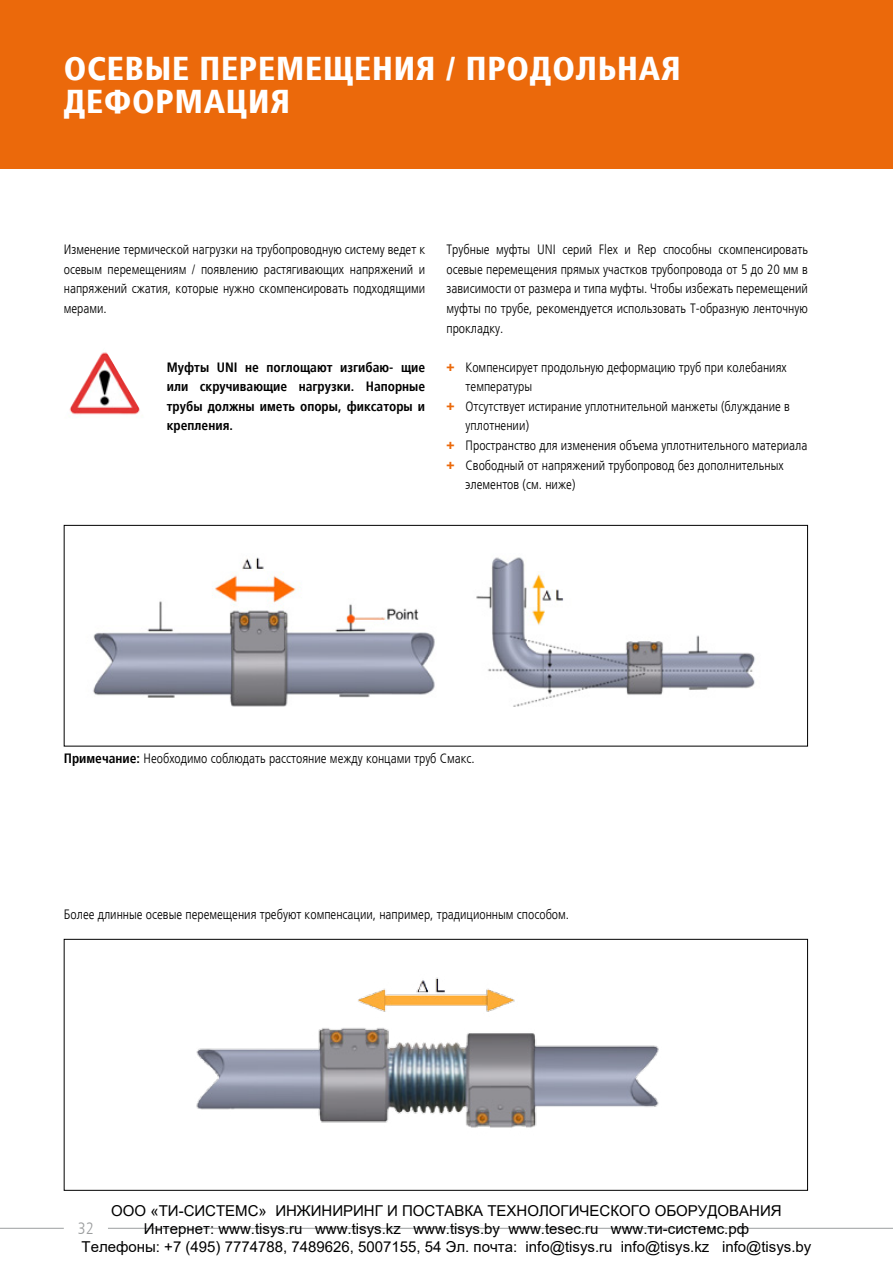
<style>
.page{position:relative;width:893px;height:1263px;background:#fff}
.page>*{position:absolute;margin:0;border:0;box-sizing:border-box;transform-origin:0 0}
.t1{font:900 condensed 33px/33px "Frutiger LTCYR";letter-spacing:.025em;color:#fff}
.t2{font:300 condensed 16.5px "Frutiger LTCYR";color:#9c9e9f}
.t3{font:15px/18px "Arial";color:#000;text-align:center}
.t4{font:300 condensed 13.5px/19.5px "Frutiger LTCYR";color:#000;text-align:justify}
.t5{font:700 condensed 13.5px/19.5px "Frutiger LTCYR";color:#000;text-align:justify}
.s1{font-weight:900;color:#eb690b}
.s2{font-weight:700}
</style>
<div class="page">
<hr style="left:0;top:1228px;width:893px;height:1px;background:#9c9e9f">
<div style="left:0;top:0;width:893px;height:169px;background:#eb690b"></div>
<div style="left:64px;top:1206px;width:44px;height:44px;background:#fff;border-radius:50%"></div>
<img style="left:196px;top:977px;width:463px;height:151px">
<div style="left:64px;top:939px;width:744px;height:252px;border:1px solid #000"></div>
<img style="left:92px;top:557px;width:663px;height:150px">
<div style="left:64px;top:525px;width:744px;height:221px;border:1px solid #000"></div>
<img style="left:69px;top:352px;width:71px;height:63px">
<h1 class="t1" style="left:64px;top:53px;width:618px">Осевые перемещения / продольная деформация</h1>
<p class="t4" style="left:64px;top:240px;width:363px">Изменение термической нагрузки на трубопроводную систему ведет к осевым перемещениям / появлению растягивающих напряжений и напряжений сжатия, которые нужно скомпенсировать подходящими мерами.</p>
<p class="t5" style="left:167px;top:358px;width:260px">Муфты UNI не поглощают изгибаю- щие или скручивающие нагрузки. Напорные трубы должны иметь опоры, фиксаторы и крепления.</p>
<p class="t4" style="left:446px;top:240px;width:363px">Трубные муфты UNI серий Flex и Rep способны скомпенсировать осевые перемещения прямых участков трубопровода от 5 до 20 мм в зависимости от размера и типа муфты. Чтобы избежать перемещений муфты по трубе, рекомендуется использовать Т-образную ленточную прокладку.</p>
<p class="t4" style="left:446px;top:358px;width:342px"><span class="s1">++</span> Компенсирует продольную деформацию труб при колебаниях</p>
<p class="t4" style="left:466px;top:377px;width:68px">температуры</p>
<p class="t4" style="left:446px;top:397px;width:345px"><span class="s1">++</span> Отсутствует истирание уплотнительной манжеты (блуждание в</p>
<p class="t4" style="left:466px;top:416px;width:65px">уплотнении)</p>
<p class="t4" style="left:446px;top:436px;width:363px"><span class="s1">++</span> Пространство для изменения объема уплотнительного материала</p>
<p class="t4" style="left:446px;top:456px;width:339px"><span class="s1">++</span> Свободный от напряжений трубопровод без дополнительных</p>
<p class="t4" style="left:466px;top:475px;width:111px">элементов (см. ниже)</p>
<p class="t4" style="left:64px;top:749px;width:412px"><span class="s2">Примечание:</span> Необходимо соблюдать расстояние между концами труб Cмакс.</p>
<p class="t4" style="left:64px;top:905px;width:507px">Более длинные осевые перемещения требуют компенсации, например, традиционным способом.</p>
<p class="t3" style="left:82px;top:1202px;width:731px">ООО «ТИ-СИСТЕМС» ИНЖИНИРИНГ И ПОСТАВКА ТЕХНОЛОГИЧЕСКОГО ОБОРУДОВАНИЯ<br>Интернет: www.tisys.ru www.tisys.kz www.tisys.by www.tesec.ru www.ти-системс.рф<br>Телефоны: +7 (495) 7774788, 7489626, 5007155, 54 Эл. почта: info@tisys.ru info@tisys.kz info@tisys.by</p>
<p class="t2" style="left:78px;top:1219px;width:17px">32</p>
</div>
